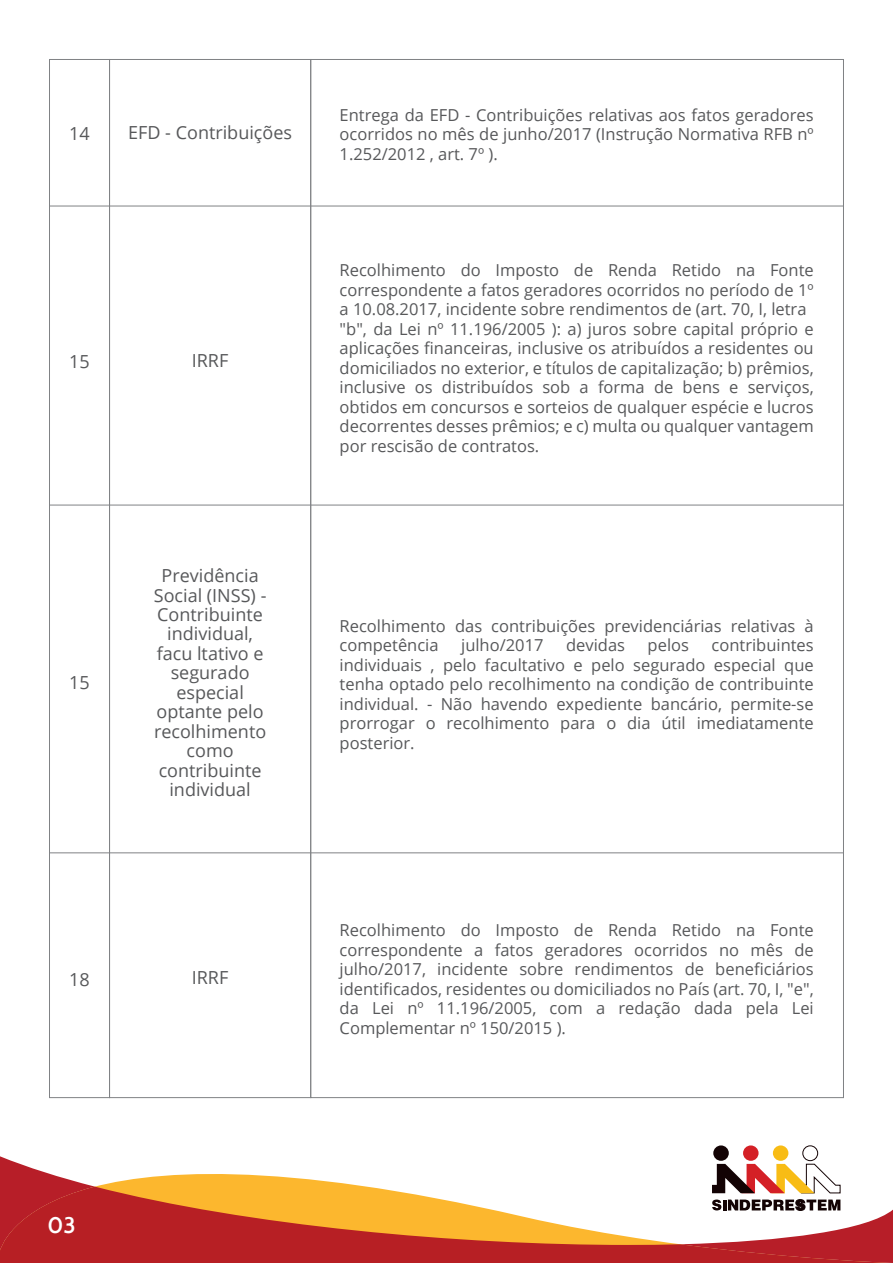
<style>
.page{position:relative;width:893px;height:1263px;background:#fff}
.page>*{position:absolute;margin:0;border:0;box-sizing:border-box;transform-origin:0 0}
.t1{font:600 22.5px "Cabin";color:#fff}
.t2{font:18px/19.5px "Open Sans";color:#57585a;text-align:center}
.t3{font:16.5px/19.5px "Open Sans";color:#57585a;text-align:justify}
</style>
<div class="page">
<svg style="left:0;top:1156px;width:818px;height:30px"></svg>
<svg style="left:0;top:1186px;width:893px;height:77px;fill:#b71f28"></svg>
<div style="left:773px;top:1145px;width:15px;height:16px;background:#f8bc15;border-radius:50%"></div>
<div style="left:743px;top:1145px;width:15px;height:16px;background:#d42026;border-radius:50%"></div>
<svg style="left:712px;top:1164px;width:129px;height:47px"></svg>
<div style="left:713px;top:1145px;width:16px;height:16px;background:#130304;border-radius:50%"></div>
<div style="left:803px;top:1146px;width:15px;height:15px;background:#fff;border-radius:50%"></div>
<div style="left:802px;top:1145px;width:16px;height:16px;border:1px solid #130304;border-radius:50%"></div>
<div style="left:49px;top:59px;width:61px;height:1039px;border:1px solid #808285"></div>
<hr style="left:49px;top:206px;width:794px;height:1px;background:#808285">
<hr style="left:49px;top:505px;width:794px;height:1px;background:#808285">
<hr style="left:49px;top:852px;width:794px;height:1px;background:#808285">
<p class="t2" style="left:69px;top:123px;width:22px">14</p>
<p class="t2" style="left:128px;top:122px;width:165px">EFD - Contribuições</p>
<p class="t2" style="left:69px;top:351px;width:22px">15</p>
<p class="t2" style="left:192px;top:350px;width:38px">IRRF</p>
<p class="t2" style="left:69px;top:672px;width:22px">15</p>
<p class="t2" style="left:154px;top:565px;width:114px">Previdência<br>Social (INSS) -<br>Contribuinte individual, facu ltativo e segurado especial optante pelo recolhimento como contribuinte individual</p>
<p class="t3" style="left:340px;top:105px;width:476px">Entrega da EFD - Contribuições relativas aos fatos geradores ocorridos no mês de junho/2017 (Instrução Normativa RFB nº 1.252/2012 , art. 7º ).</p>
<p class="t3" style="left:340px;top:260px;width:476px;text-align:left">Recolhimento do Imposto de Renda Retido na Fonte correspondente a fatos geradores ocorridos no período de 1º a 10.08.2017, incidente sobre rendimentos de (art. 70, I, letra "b", da Lei nº 11.196/2005 ): a) juros sobre capital próprio e aplicações financeiras, inclusive os atribuídos a residentes ou domiciliados no exterior, e títulos de capitalização; b) prêmios, inclusive os distribuídos sob a forma de bens e serviços, obtidos em concursos e sorteios de qualquer espécie e lucros decorrentes desses prêmios; e c) multa ou qualquer vantagem por rescisão de contratos.</p>
<p class="t3" style="left:340px;top:615px;width:476px">Recolhimento das contribuições previdenciárias relativas à competência</p>
<p class="t3" style="left:340px;top:635px;width:476px;text-indent:372px">contribuintes individuais , pelo facultativo e pelo segurado especial que tenha optado pelo recolhimento na condição de contribuinte individual. - Não havendo expediente bancário, permite-se prorrogar o recolhimento para o dia útil imediatamente posterior.</p>
<p class="t3" style="left:461px;top:635px;width:84px">julho/2017</p>
<p class="t3" style="left:566px;top:635px;width:60px">devidas</p>
<p class="t3" style="left:648px;top:635px;width:43px">pelos</p>
<p class="t2" style="left:69px;top:969px;width:22px">18</p>
<p class="t2" style="left:192px;top:967px;width:38px">IRRF</p>
<p class="t3" style="left:340px;top:920px;width:476px">Recolhimento do Imposto de Renda Retido na Fonte correspondente a fatos geradores ocorridos no mês de julho/2017, incidente sobre rendimentos de beneficiários identificados, residentes ou domiciliados no País (art. 70, I, "e", da Lei nº 11.196/2005, com a redação dada pela Lei Complementar nº 150/2015 ).</p>
<h1 class="t1" style="left:48px;top:1212px;width:30px">0 32</h1>
</div>
